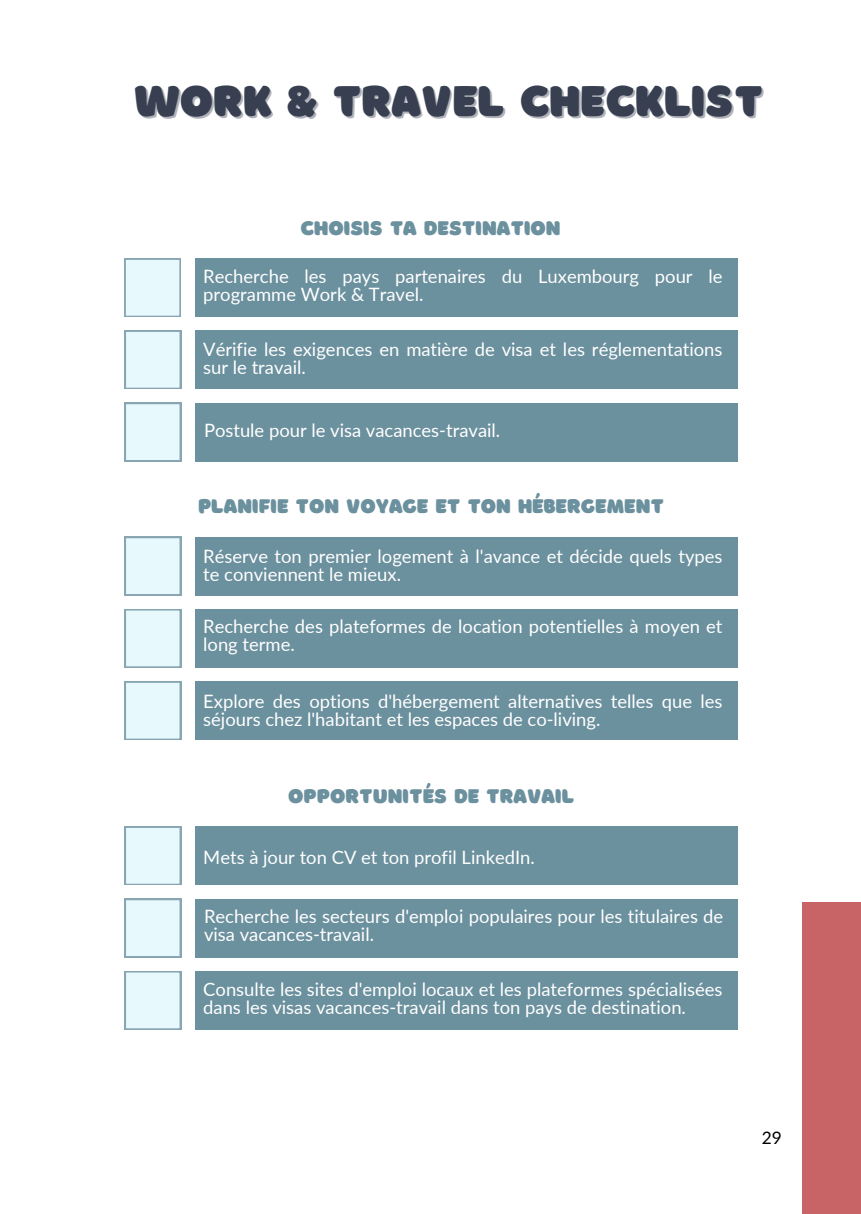
<style>
.page{position:relative;width:861px;height:1214px;background:#fff}
.page>*{position:absolute;margin:0;border:0;box-sizing:border-box;transform-origin:0 0}
.t1{font:44.8px "Borsok";color:#383f51}
.t2{font:20.6px "Borsok";color:#6b909e}
.t3{font:18.4px/18px "Lato";color:#fff}
.t4{font:17.4px "Lato";color:#000}
</style>
<div class="page">
<div style="left:803px;top:902px;width:58px;height:311px;background:#c86366"></div>
<svg style="left:124px;top:258px;width:57px;height:59px;background:#dceff4"></svg>
<div style="left:195px;top:258px;width:542px;height:59px;background:#6b909e"></div>
<div style="left:195px;top:330px;width:543px;height:59px;background:#6b909e"></div>
<div style="left:195px;top:403px;width:543px;height:58px;background:#6b909e"></div>
<div style="left:195px;top:537px;width:543px;height:58px;background:#6b909e"></div>
<div style="left:195px;top:609px;width:543px;height:59px;background:#6b909e"></div>
<div style="left:195px;top:681px;width:543px;height:59px;background:#6b909e"></div>
<div style="left:195px;top:826px;width:542px;height:59px;background:#6b909e"></div>
<div style="left:195px;top:898px;width:543px;height:59px;background:#6b909e"></div>
<div style="left:195px;top:971px;width:543px;height:58px;background:#6b909e"></div>
<svg style="left:125px;top:330px;width:56px;height:59px;background:#ddf0f5"></svg>
<svg style="left:125px;top:403px;width:56px;height:58px;background:#dff2f6"></svg>
<svg style="left:125px;top:537px;width:56px;height:58px;background:#dff2f6"></svg>
<svg style="left:125px;top:609px;width:56px;height:58px;background:#dff2f6"></svg>
<svg style="left:125px;top:681px;width:56px;height:59px;background:#ddf0f5"></svg>
<svg style="left:125px;top:826px;width:56px;height:59px;background:#ddf0f5"></svg>
<svg style="left:125px;top:898px;width:56px;height:59px;background:#ddf0f5"></svg>
<svg style="left:125px;top:971px;width:56px;height:58px;background:#dff2f6"></svg>
<h1 class="t1" style="left:134px;top:75px;width:630px">WORK &amp; TRAVEL CHECKLIST</h1>
<p class="t2" style="left:301px;top:216px;width:262px">CHOISIS TA DESTINATION</p>
<p class="t3" style="left:203px;top:267px;width:521px">Recherche les pays partenaires du Luxembourg pour le programme Work &amp; Travel.</p>
<p class="t3" style="left:203px;top:340px;width:521px">Vérifie les exigences en matière de visa et les réglementations sur le travail.</p>
<h2 class="t3" style="left:204px;top:420px;width:298px">Postule pour le visa vacances-travail.</h2>
<p class="t2" style="left:198px;top:494px;width:468px">PLANIFIE TON VOYAGE ET TON HÉBERGEMENT</p>
<p class="t3" style="left:203px;top:547px;width:521px">Réserve ton premier logement à l'avance et décide quels types te conviennent le mieux.</p>
<p class="t3" style="left:203px;top:617px;width:521px">Recherche des plateformes de location potentielles à moyen et long terme.</p>
<h2 class="t3" style="left:203px;top:692px;width:521px">Explore des options d'hébergement alternatives telles que les séjours chez l'habitant et les espaces de co-living.</h2>
<p class="t2" style="left:288px;top:784px;width:288px">OPPORTUNITÉS DE TRAVAIL</p>
<p class="t3" style="left:203px;top:847px;width:333px">Mets à jour ton CV et ton profil LinkedIn.</p>
<p class="t3" style="left:204px;top:907px;width:521px">Recherche les secteurs d'emploi populaires pour les titulaires de visa vacances-travail.</p>
<p class="t3" style="left:203px;top:980px;width:521px">Consulte les sites d'emploi locaux et les plateformes spécialisées dans les visas vacances-travail dans ton pays de destination.</p>
<h2 class="t4" style="left:762px;top:1127px;width:22px">29</h2>
</div>
